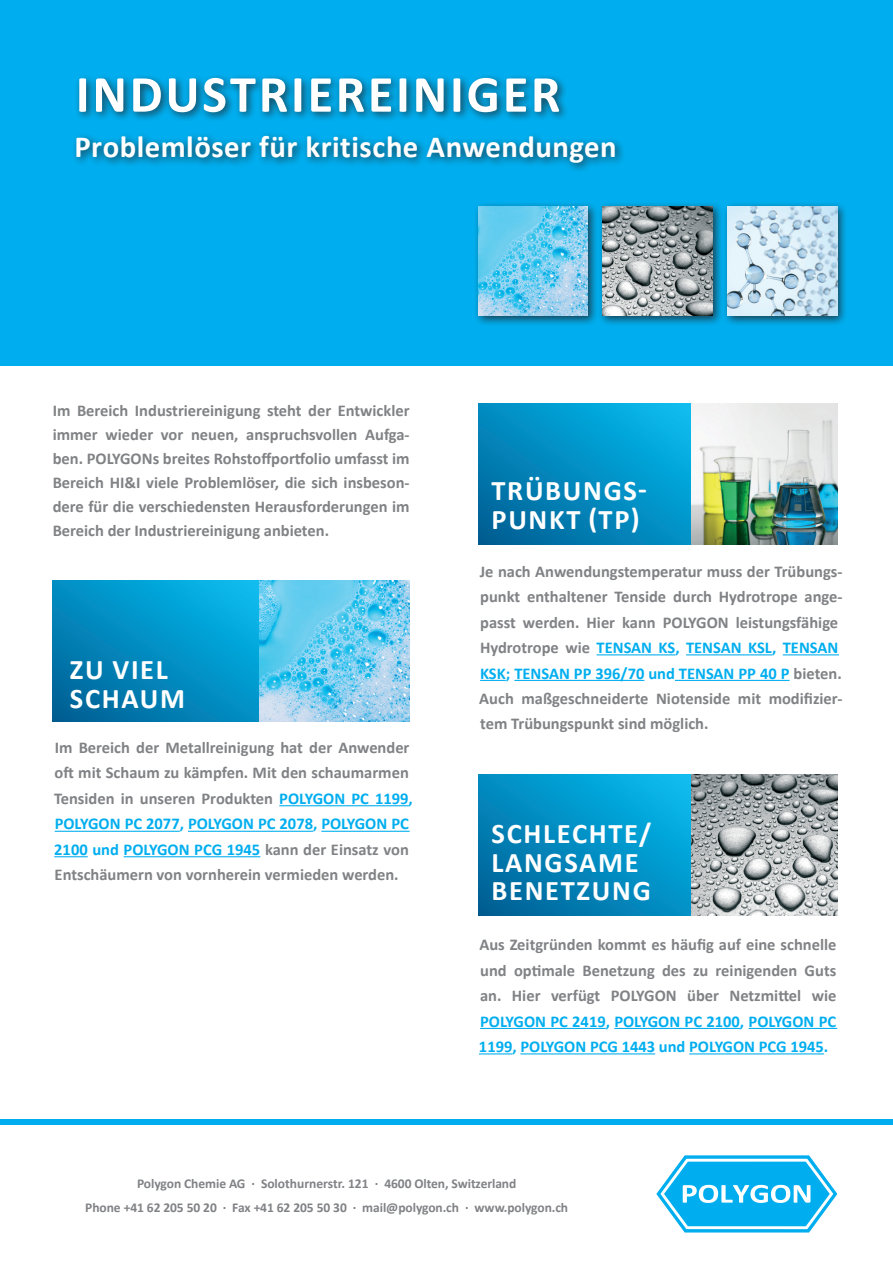
<style>
.page{position:relative;width:893px;height:1263px;background:#fff}
.page>*{position:absolute;margin:0;border:0;box-sizing:border-box;transform-origin:0 0}
.t1{font:700 52.5px "Calibri";letter-spacing:.05em;color:#fff}
.t2{font:700 30.75px "Calibri";letter-spacing:.015em;color:#fff}
.t3{font:700 28.5px/28.5px "Calibri";letter-spacing:.06em;color:#fff}
.t4{font:700 16.5px/25.5px "Calibri";color:#808285}
.t5{font:700 16.5px/25.5px "Calibri";color:#00aeef}
.t6{font:700 13.5px/24px "Calibri";letter-spacing:-.005em;color:#808285;text-align:center}
.s1{color:#00aeef}
</style>
<div class="page">
<img style="left:258px;top:581px;width:152px;height:141px">
<img style="left:690px;top:403px;width:147px;height:141px">
<svg style="left:656px;top:1155px;width:181px;height:77px"></svg>
<div style="left:0;top:1119px;width:893px;height:5px;background:#00aeef"></div>
<svg style="left:53px;top:581px;width:205px;height:141px;background:#018ec2"></svg>
<hr style="left:279px;top:805px;width:130px;height:1px;background:#00aeef">
<hr style="left:55px;top:831px;width:125px;height:1px;background:#00aeef">
<hr style="left:188px;top:831px;width:125px;height:1px;background:#00aeef">
<hr style="left:321px;top:831px;width:89px;height:1px;background:#00aeef">
<hr style="left:54px;top:856px;width:34px;height:1px;background:#00aeef">
<hr style="left:124px;top:856px;width:136px;height:1px;background:#00aeef">
<div style="left:0;top:0;width:893px;height:366px;background:#00aeef"></div>
<div style="left:72px;top:73px;width:554px;height:101px;background:#231f20;opacity:.75"></div>
<div style="left:473px;top:201px;width:126px;height:126px;background:#231f20;opacity:.75"></div>
<img style="left:478px;top:206px;width:110px;height:110px">
<div style="left:597px;top:201px;width:126px;height:126px;background:#231f20;opacity:.75"></div>
<img style="left:603px;top:206px;width:109px;height:110px">
<div style="left:722px;top:201px;width:126px;height:126px;background:#231f20;opacity:.75"></div>
<img style="left:728px;top:206px;width:109px;height:110px">
<hr style="left:597px;top:654px;width:78px;height:1px;background:#00aeef">
<hr style="left:686px;top:654px;width:86px;height:1px;background:#00aeef">
<hr style="left:783px;top:654px;width:56px;height:1px;background:#00aeef">
<svg style="left:480px;top:680px;width:26px;height:1px"></svg>
<hr style="left:514px;top:680px;width:130px;height:1px;background:#00aeef">
<hr style="left:675px;top:680px;width:115px;height:1px;background:#00aeef">
<img style="left:690px;top:775px;width:147px;height:140px">
<hr style="left:480px;top:1028px;width:126px;height:1px;background:#00aeef">
<hr style="left:614px;top:1028px;width:126px;height:1px;background:#00aeef">
<hr style="left:749px;top:1028px;width:88px;height:1px;background:#00aeef">
<hr style="left:479px;top:1053px;width:33px;height:1px;background:#00aeef">
<hr style="left:520px;top:1053px;width:135px;height:1px;background:#00aeef">
<hr style="left:689px;top:1053px;width:135px;height:1px;background:#00aeef">
<svg style="left:478px;top:403px;width:212px;height:141px;background:#018ec2"></svg>
<svg style="left:478px;top:775px;width:212px;height:140px;background:#018ec2"></svg>
<h1 class="t1" style="left:76px;top:57px;width:486px">INDUSTRIEREINIGER</h1>
<h2 class="t2" style="left:75px;top:125px;width:544px">Problemlöser für kritische Anwendungen</h2>
<p class="t4" style="left:53px;top:398px;width:358px;line-height:24px;text-align:justify">Im Bereich Industriereinigung steht der Entwickler immer wieder vor neuen, anspruchsvollen Aufga&shy;ben. POLYGONs breites Rohstoffportfolio umfasst im Bereich HI&amp;I viele Problemlöser, die sich insbeson&shy;dere für die verschiedensten Herausforderungen im Bereich der Industriereinigung anbieten.</p>
<h3 class="t3" style="left:70px;top:655px;width:117px">ZU VIEL<br>SCHAUM</h3>
<p class="t4" style="left:54px;top:734px;width:360px">Im Bereich der Metallreinigung hat der Anwender oft mit Schaum zu kämpfen. Mit den schaumarmen Tensiden in unseren Produkten <span class="s1">POLYGON PC 1199, POLYGON PC 2077, POLYGON PC 2078, POLYGON PC 2100 und POLYGON PCG 1945</span> kann der Einsatz von Entschäumern von vornherein vermieden werden.</p>
<h3 class="t3" style="left:491px;top:476px;width:157px">TRÜBUNGS-<br>PUNKT (TP)</h3>
<p class="t4" style="left:479px;top:558px;width:365px">Je nach Anwendungstemperatur muss der Trübungs&shy;punkt enthaltener Tenside durch Hydrotrope ange&shy;passt werden. Hier kann POLYGON leistungsfähige Hydrotrope wie <span class="s1">TENSAN KS, TENSAN KSL, TENSAN KSK; TENSAN PP 396/70 und TENSAN PP 40 P</span> bieten.<br>Auch maßgeschneiderte Niotenside mit modifizier&shy;tem Trübungspunkt sind möglich.</p>
<h3 class="t3" style="left:491px;top:819px;width:161px">SCHLECHTE/<br>LANGSAME<br>BENETZUNG</h3>
<p class="t4" style="left:479px;top:931px;width:359px;text-align:justify">Aus Zeitgründen kommt es häufig auf eine schnelle und optimale Benetzung des zu reinigenden Guts an. Hier verfügt POLYGON über Netzmittel wie</p>
<p class="t5" style="left:479px;top:1008px;width:359px">POLYGON PC 2419, POLYGON PC 2100, POLYGON PC<br>1199, POLYGON PCG 1443 und POLYGON PCG 1945.</p>
<p class="t6" style="left:85px;top:1171px;width:484px">Polygon Chemie AG · Solothurnerstr. 121 · 4600 Olten, Switzerland<br>Phone +41 62 205 50 20 · Fax +41 62 205 50 30 · mail@polygon.ch · www.polygon.ch</p>
</div>
